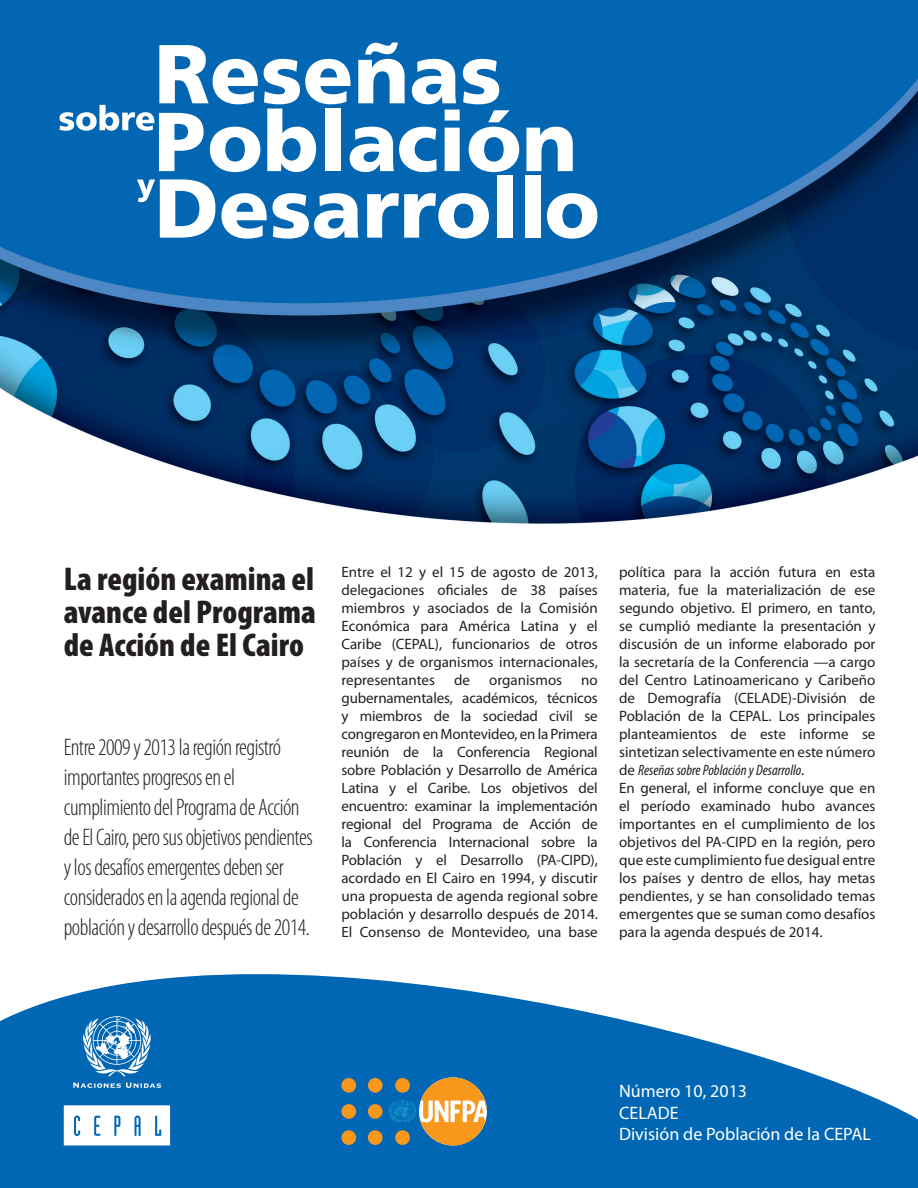
<style>
.page{position:relative;width:918px;height:1188px;background:#fff}
.page>*{position:absolute;margin:0;border:0;box-sizing:border-box;transform-origin:0 0}
.t1{font:900 condensed 33px/33px "Myriad Pro";color:#231f20;text-align:justify}
.t2{font:300 condensed 24px/30px "Myriad Pro";letter-spacing:-.02em;color:#231f20}
.t3{font:18px "Myriad Pro";color:#fff}
.t4{font:15px/18px "Myriad Pro";color:#231f20;text-align:justify}
.s1{font-style:italic;font-stretch:condensed}
</style>
<div class="page">
<svg style="left:0;top:974px;width:918px;height:214px;fill:#0166b3"></svg>
<div style="left:368px;top:1104px;width:15px;height:15px;background:#f7981d;border-radius:50%"></div>
<div style="left:368px;top:1130px;width:15px;height:15px;background:#f7981d;border-radius:50%"></div>
<div style="left:368px;top:1078px;width:15px;height:15px;background:#f7981d;border-radius:50%"></div>
<div style="left:341px;top:1104px;width:15px;height:15px;background:#f7981d;border-radius:50%"></div>
<div style="left:341px;top:1130px;width:15px;height:15px;background:#f7981d;border-radius:50%"></div>
<div style="left:341px;top:1078px;width:15px;height:15px;background:#f7981d;border-radius:50%"></div>
<svg style="left:389px;top:1077px;width:98px;height:68px;background:#959377"></svg>
<svg style="left:83px;top:1016px;width:68px;height:60px"></svg>
<svg style="left:73px;top:1083px;width:88px;height:5px"></svg>
<div style="left:65px;top:1106px;width:104px;height:39px;background:#fff"></div>
<div style="left:64px;top:1105px;width:106px;height:40px;border:2px solid #fff"></div>
<svg style="left:74px;top:1116px;width:6px;height:20px"></svg>
<svg style="left:94px;top:1116px;width:6px;height:20px"></svg>
<svg style="left:114px;top:1116px;width:6px;height:20px"></svg>
<svg style="left:134px;top:1116px;width:7px;height:20px"></svg>
<svg style="left:155px;top:1116px;width:6px;height:20px"></svg>
<img style="left:0;top:0;width:918px;height:524px">
<svg style="left:137px;top:179px;width:78px;height:59px"></svg>
<svg style="left:221px;top:193px;width:137px;height:46px"></svg>
<svg style="left:367px;top:193px;width:122px;height:46px"></svg>
<div style="left:498px;top:175px;width:15px;height:63px;background:#fff"></div>
<div style="left:526px;top:175px;width:15px;height:63px;background:#fff"></div>
<svg style="left:547px;top:193px;width:51px;height:46px"></svg>
<svg style="left:60px;top:43px;width:459px;height:129px"></svg>
<svg style="left:526px;top:127px;width:47px;height:44px"></svg>
<p class="t1" style="left:64px;top:563px;width:254px">La región examina el avance del Programa de Acción de El Cairo</p>
<p class="t4" style="left:341px;top:562px;width:258px">Entre el 12 y el 15 de agosto de 2013, delegaciones oficiales de 38 países miembros y asociados de la Comisión Económica para América Latina y el Caribe (CEPAL), funcionarios de otros países y de organismos internacionales, representantes</p>
<p class="t4" style="left:454px;top:670px;width:17px">de</p>
<p class="t4" style="left:489px;top:670px;width:75px">organismos</p>
<p class="t4" style="left:341px;top:670px;width:258px;text-indent:240px">no gubernamentales, académicos, técnicos y miembros de la sociedad civil se congregaron en Montevideo, en la Primera reunión de la Conferencia Regional sobre Población y Desarrollo de América Latina y el Caribe. Los objetivos del encuentro: examinar la implementación regional del Programa de Acción de la Conferencia Internacional sobre la Población y el Desarrollo (PA-CIPD), acordado en El Cairo en 1994, y discutir una propuesta de agenda regional sobre población y desarrollo después de 2014.<br>El Consenso de Montevideo, una base</p>
<p class="t2" style="left:64px;top:733px;width:250px">Entre 2009 y 2013 la región registró importantes progresos en el cumplimiento del Programa de Acción de El Cairo, pero sus objetivos pendientes y los desafíos emergentes deben ser considerados en la agenda regional de población y desarrollo después de 2014.</p>
<p class="t4" style="left:619px;top:562px;width:258px">política para la acción futura en esta materia, fue la materialización de ese segundo objetivo. El primero, en tanto, se cumplió mediante la presentación y discusión de un informe elaborado por la secretaría de la Conferencia —a cargo del Centro Latinoamericano y Caribeño de Demografía (CELADE)-División de Población de la CEPAL. Los principales planteamientos de este informe se sintetizan selectivamente en este número de <span class="s1">Reseñas sobre Población y Desarrollo</span>.</p>
<p class="t4" style="left:619px;top:778px;width:258px">En general, el informe concluye que en el período examinado hubo avances importantes en el cumplimiento de los objetivos del PA-CIPD en la región, pero que este cumplimiento fue desigual entre los países y dentro de ellos, hay metas pendientes, y se han consolidado temas emergentes que se suman como desafíos para la agenda después de 2014.</p>
<p class="t3" style="left:619px;top:1080px;width:130px">Número 10, 2013</p>
<p class="t3" style="left:619px;top:1102px;width:61px">CELADE</p>
<p class="t3" style="left:619px;top:1123px;width:253px">División de Población de la CEPAL</p>
</div>
